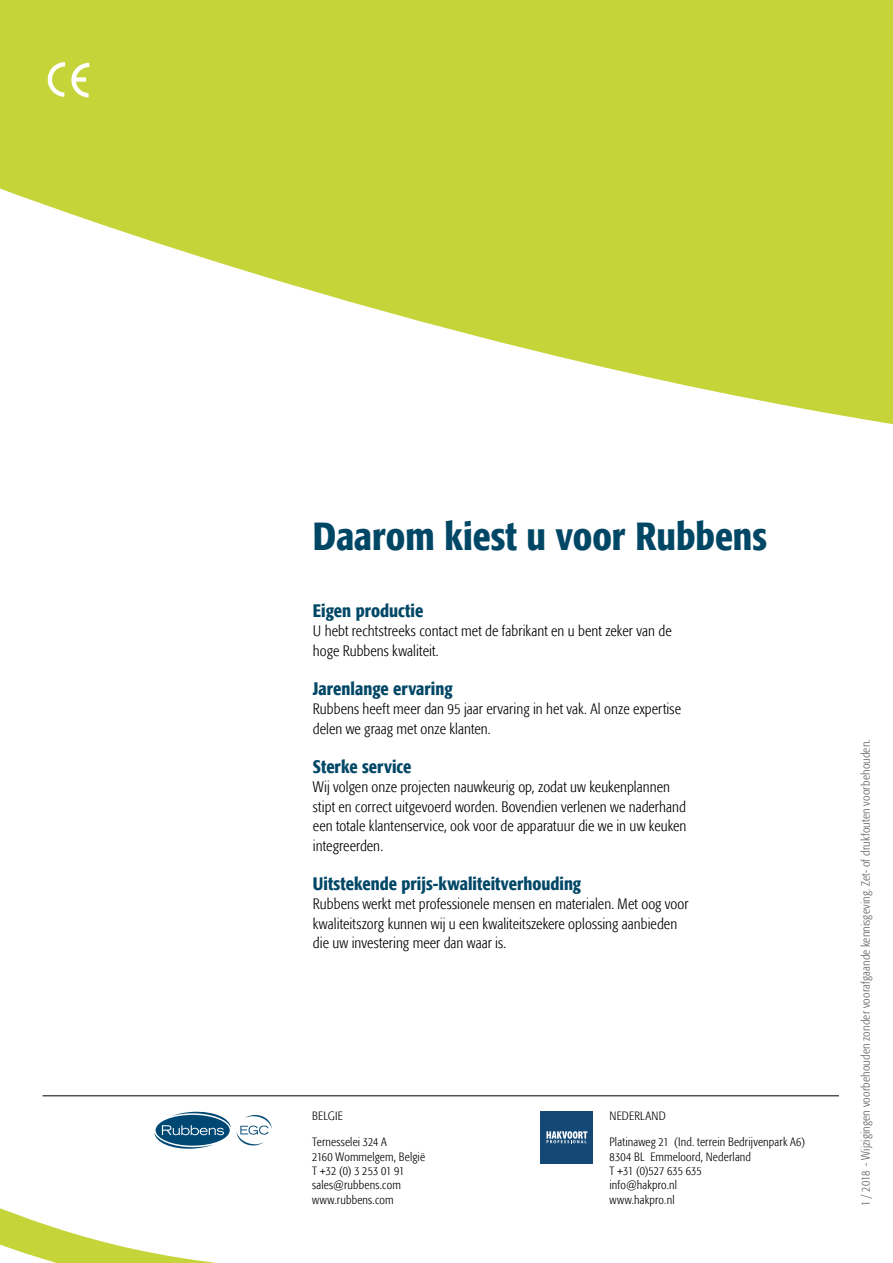
<style>
.page{position:relative;width:893px;height:1263px;background:#fff}
.page>*{position:absolute;margin:0;border:0;box-sizing:border-box;transform-origin:0 0}
.t1{font:500 condensed 39px "Formata";color:#004766}
.t2{font:500 condensed 18px "Formata";color:#004766}
.t3{font:300 condensed 15px/19.5px "Formata";letter-spacing:.005em;color:#000}
.t4{font:300 condensed 12px/14.4px "Formata";letter-spacing:.015em;color:#000}
.t5{font:300 condensed 12px "Formata";letter-spacing:.015em;color:#626261}
</style>
<div class="page">
<svg style="left:0;top:1208px;width:216px;height:55px"></svg>
<svg style="left:0;top:0;width:893px;height:425px;fill:#c5d438"></svg>
<div style="left:541px;top:1111px;width:52px;height:53px;background:#154975"></div>
<svg style="left:546px;top:1131px;width:41px;height:12px"></svg>
<svg style="left:154px;top:1111px;width:77px;height:38px"></svg>
<svg style="left:237px;top:1115px;width:35px;height:31px"></svg>
<hr style="left:43px;top:1095px;width:796px;height:1px;background:#000">
<svg style="left:48px;top:62px;width:17px;height:35px"></svg>
<svg style="left:71px;top:63px;width:18px;height:34px"></svg>
<h1 class="t1" style="left:313px;top:513px;width:456px">Daarom kiest u voor Rubbens</h1>
<p class="t2" style="left:313px;top:599px;width:112px">Eigen productie</p>
<p class="t3" style="left:313px;top:621px;width:360px">U hebt rechtstreeks contact met de fabrikant en u bent zeker van de hoge Rubbens kwaliteit.</p>
<p class="t2" style="left:313px;top:677px;width:141px">Jarenlange ervaring</p>
<p class="t3" style="left:313px;top:699px;width:370px">Rubbens heeft meer dan 95 jaar ervaring in het vak. Al onze expertise delen we graag met onze klanten.</p>
<p class="t2" style="left:313px;top:755px;width:100px">Sterke service</p>
<p class="t3" style="left:313px;top:777px;width:375px">Wij volgen onze projecten nauwkeurig op, zodat uw keukenplannen stipt en correct uitgevoerd worden. Bovendien verlenen we naderhand een totale klantenservice, ook voor de apparatuur die we in uw keuken integreerden.</p>
<p class="t2" style="left:313px;top:872px;width:270px">Uitstekende prijs-kwaliteitverhouding</p>
<p class="t3" style="left:313px;top:894px;width:377px">Rubbens werkt met professionele mensen en materialen. Met oog voor kwaliteitszorg kunnen wij u een kwaliteitszekere oplossing aanbieden die uw investering meer dan waar is.</p>
<p class="t4" style="left:312px;top:1108px;width:32px">BELGIE</p>
<p class="t4" style="left:609px;top:1108px;width:58px">NEDERLAND</p>
<p class="t4" style="left:312px;top:1135px;width:114px">Ternesselei 324 A<br>2160 Wommelgem, België<br>T +32 (0) 3 253 01 91 sales@rubbens.com www.rubbens.com</p>
<p class="t4" style="left:609px;top:1135px;width:197px">Platinaweg 21 (Ind. terrein Bedrijvenpark A6)<br>8304 BL Emmeloord, Nederland<br>T +31 (0)527 635 635<br>info@hakpro.nl<br>www.hakpro.nl</p>
<p class="t5" style="left:858px;top:1206px;width:468px;rotate:-90deg">1 / 2018 - Wijzigingen voorbehouden zonder voorafgaande kennisgeving. Zet- of drukfouten voorbehouden.</p>
</div>
